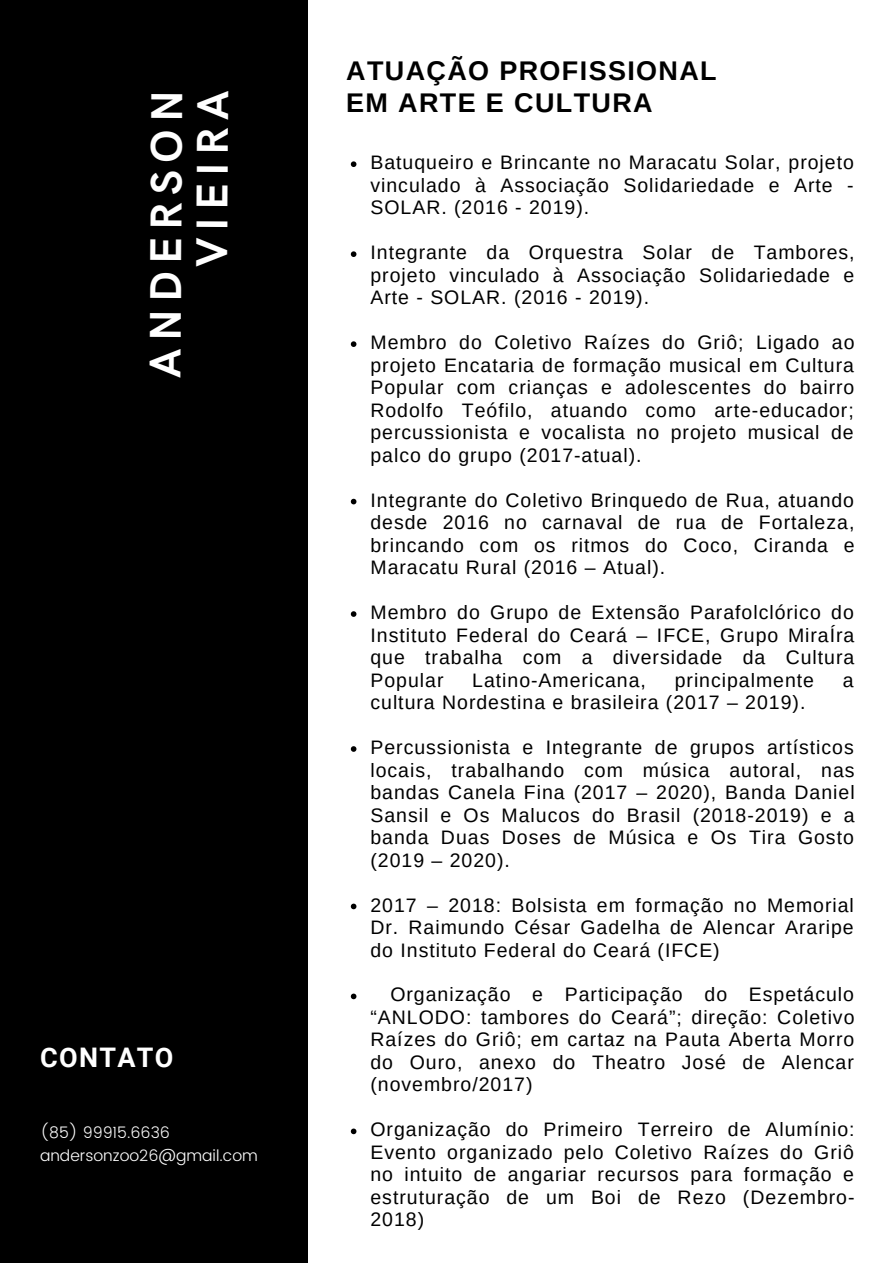
<style>
.page{position:relative;width:893px;height:1264px;background:#fff}
.page>*{position:absolute;margin:0;border:0;box-sizing:border-box;transform-origin:0 0}
.t1{font:700 44.7px/46.2px "HK Grotesk";letter-spacing:.155em;color:#fff;text-align:right}
.t2{font:700 27px/31.5px "Arimo";letter-spacing:.05em;color:#000}
.t3{font:700 27px "Roboto";letter-spacing:.05em;color:#fff}
.t4{font:19.5px/22.5px "Arimo";letter-spacing:.05em;color:#000;text-align:justify}
.t5{font:300 15.6px/23px "Poppins";color:#fff}
</style>
<div class="page">
<div style="left:0;top:0;width:308px;height:1262px;background:#000"></div>
<svg style="left:351px;top:161px;width:5px;height:6px"></svg>
<svg style="left:351px;top:251px;width:5px;height:6px"></svg>
<svg style="left:351px;top:341px;width:5px;height:6px"></svg>
<svg style="left:351px;top:499px;width:5px;height:5px"></svg>
<svg style="left:351px;top:611px;width:5px;height:6px"></svg>
<svg style="left:351px;top:746px;width:5px;height:5px"></svg>
<svg style="left:351px;top:903px;width:5px;height:6px"></svg>
<svg style="left:351px;top:993px;width:5px;height:6px"></svg>
<svg style="left:351px;top:1128px;width:5px;height:6px"></svg>
<h1 class="t1" style="left:145px;top:377px;width:289px;rotate:-90deg">ANDERSON<br>VIEIRA</h1>
<h2 class="t3" style="left:40px;top:1041px;width:135px">CONTATO</h2>
<p class="t5" style="left:40px;top:1120px;width:219px">(85) 99915.6636 andersonzoo26@gmail.com</p>
<h2 class="t2" style="left:346px;top:55px;width:372px">ATUAÇÃO PROFISSIONAL<br>EM ARTE E CULTURA</h2>
<p class="t4" style="left:370px;top:151px;width:485px">Batuqueiro e Brincante no Maracatu Solar, projeto vinculado à Associação Solidariedade e Arte - SOLAR. (2016 - 2019).</p>
<p class="t4" style="left:370px;top:241px;width:485px">Integrante da Orquestra Solar de Tambores, projeto vinculado à Associação Solidariedade e Arte - SOLAR. (2016 - 2019).</p>
<p class="t4" style="left:370px;top:331px;width:485px">Membro do Coletivo Raízes do Griô; Ligado ao projeto Encataria de formação musical em Cultura Popular com crianças e adolescentes do bairro Rodolfo Teófilo, atuando como arte-educador; percussionista e vocalista no projeto musical de palco do grupo (2017-atual).</p>
<p class="t4" style="left:370px;top:488px;width:485px">Integrante do Coletivo Brinquedo de Rua, atuando desde 2016 no carnaval de rua de Fortaleza, brincando com os ritmos do Coco, Ciranda e Maracatu Rural (2016 – Atual).</p>
<p class="t4" style="left:370px;top:601px;width:485px">Membro do Grupo de Extensão Parafolclórico do Instituto Federal do Ceará – IFCE, Grupo MiraÍra que trabalha com a diversidade da Cultura Popular</p>
<p class="t4" style="left:472px;top:668px;width:175px">Latino-Americana,</p>
<p class="t4" style="left:674px;top:668px;width:141px">principalmente</p>
<p class="t4" style="left:842px;top:668px;width:12px">a</p>
<p class="t4" style="left:370px;top:691px;width:436px">cultura Nordestina e brasileira (2017 – 2019).</p>
<p class="t4" style="left:370px;top:736px;width:485px">Percussionista e Integrante de grupos artísticos locais, trabalhando com música autoral, nas bandas Canela Fina (2017 – 2020), Banda Daniel Sansil e Os Malucos do Brasil (2018-2019) e a banda Duas Doses de Música e Os Tira Gosto (2019 – 2020).</p>
<p class="t4" style="left:370px;top:893px;width:485px">2017 – 2018: Bolsista em formação no Memorial Dr. Raimundo César Gadelha de Alencar Araripe do Instituto Federal do Ceará (IFCE)</p>
<p class="t4" style="left:370px;top:983px;width:485px;text-indent:20px">Organização e Participação do Espetáculo “ANLODO: tambores do Ceará”; direção: Coletivo Raízes do Griô; em cartaz na Pauta Aberta Morro do Ouro, anexo do Theatro José de Alencar (novembro/2017)</p>
<p class="t4" style="left:370px;top:1118px;width:485px">Organização do Primeiro Terreiro de Alumínio:<br>Evento organizado pelo Coletivo Raízes do Griô no intuito de angariar recursos para formação e estruturação de um Boi de Rezo (Dezembro-2018)</p>
</div>
